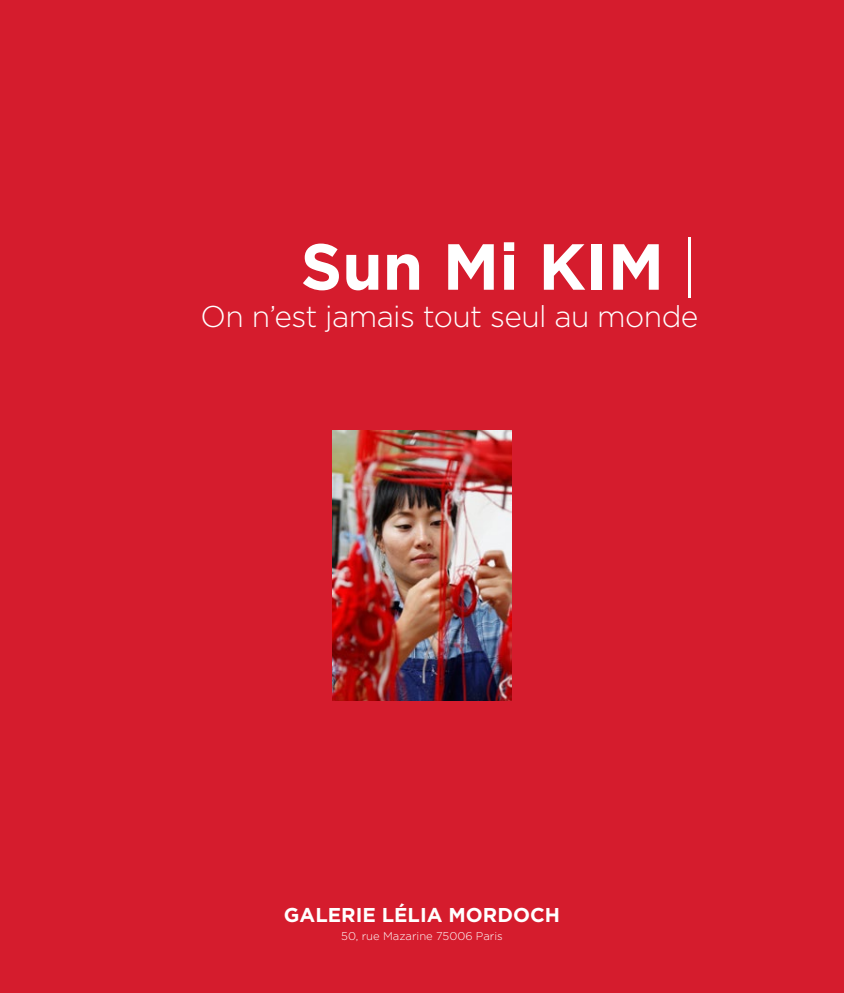
<style>
.page{position:relative;width:844px;height:993px;background:#fff}
.page>*{position:absolute;margin:0;border:0;box-sizing:border-box;transform-origin:0 0}
.t1{font:700 65px "Gotham";color:#fff}
.t2{font:300 30px "Gotham";letter-spacing:-.02em;color:#fff}
.t3{font:700 20px "Gotham";color:#fff}
.t4{font:300 11.25px "Gotham";color:#fff}
.s1{font-weight:300}
</style>
<div class="page">
<div style="left:0;top:0;width:843px;height:992px;background:#d51c2d"></div>
<img style="left:332px;top:430px;width:179px;height:270px">
<h1 class="t1" style="left:300px;top:229px;width:399px">Sun Mi KIM <span class="s1">|</span></h1>
<p class="t2" style="left:200px;top:300px;width:499px">On n’est jamais tout seul au monde</p>
<p class="t3" style="left:284px;top:903px;width:277px">GALERIE LéLIA MORDOCH</p>
<p class="t4" style="left:341px;top:929px;width:163px">50, rue Mazarine 75006 Paris</p>
</div>
